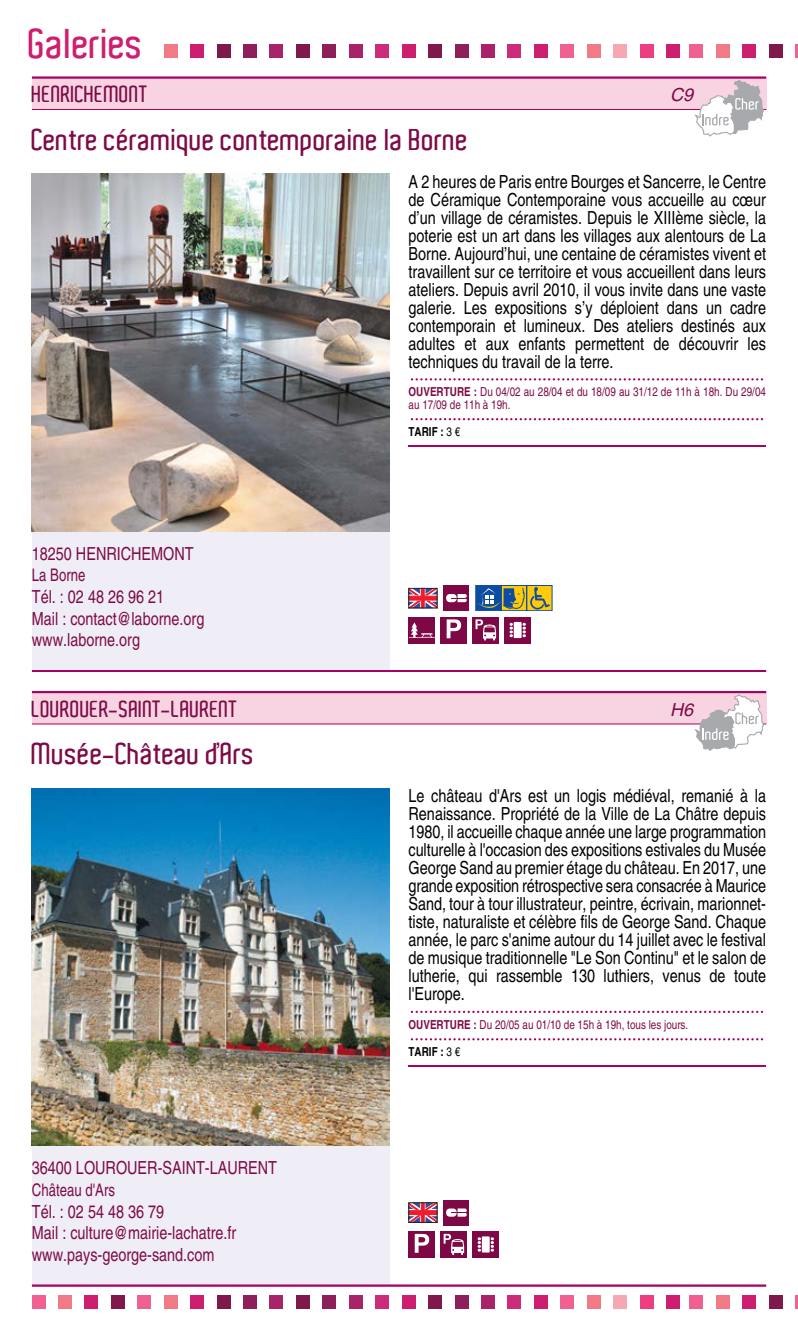
<style>
.page{position:relative;width:798px;height:1340px;background:#fff}
.page>*{position:absolute;margin:0;border:0;box-sizing:border-box;transform-origin:0 0}
.t1{font:600 40.5px "Aldo";color:#ce1e6f}
.t2{font:600 29.25px "Aldo";color:#7e0b47}
.t3{font:600 22.5px "Aldo";color:#7e0b47}
.t4{font:18px/18px "Helvetica";color:#000;text-align:justify;scale:.8 1}
.t5{font:18px/21.6px "Helvetica";color:#7e0b47;scale:.8 1}
.t6{font:italic 18px "Helvetica";color:#7e0b47}
.t7{font:17.32px "Helvetica";color:#7e0b47;scale:.76 1}
.t8{font:12.38px/12.4px "Helvetica";color:#7e0b47;scale:.8 1}
.t9{font:700 12.38px "Helvetica";color:#000;scale:.8 1}
.s1{font-weight:700}
.s2{font-weight:400}
</style>
<div class="page">
<div style="left:32px;top:78px;width:733px;height:31px;background:#f8d4e3"></div>
<div style="left:32px;top:530px;width:357px;height:141px;background:#efeef6"></div>
<hr style="left:32px;top:77px;width:733px;height:2px;background:#a70164">
<hr style="left:32px;top:109px;width:733px;height:1px;background:#a70164">
<hr style="left:32px;top:670px;width:733px;height:2px;background:#a70164">
<svg style="left:694px;top:80px;width:70px;height:57px"></svg>
<svg style="left:410px;top:378px;width:354px;height:2px"></svg>
<svg style="left:410px;top:418px;width:354px;height:2px"></svg>
<hr style="left:408px;top:445px;width:357px;height:1px;background:#a70164">
<img style="left:32px;top:174px;width:357px;height:357px">
<div style="left:443px;top:585px;width:26px;height:26px;background:#7e0846"></div>
<svg style="left:446px;top:594px;width:20px;height:8px"></svg>
<svg style="left:410px;top:590px;width:25px;height:16px"></svg>
<div style="left:408px;top:588px;width:29px;height:20px;border:1px solid #231f20"></div>
<div style="left:526px;top:585px;width:26px;height:26px;background:#feca0a;border:1px solid #0d4da1"></div>
<svg style="left:530px;top:587px;width:19px;height:22px"></svg>
<svg style="left:501px;top:585px;width:25px;height:26px"></svg>
<svg style="left:475px;top:585px;width:26px;height:26px"></svg>
<svg style="left:476px;top:587px;width:48px;height:24px"></svg>
<div style="left:504px;top:616px;width:27px;height:27px;background:#7e0846"></div>
<div style="left:513px;top:622px;width:8px;height:16px;background:#fff"></div>
<svg style="left:509px;top:623px;width:3px;height:14px"></svg>
<svg style="left:522px;top:623px;width:3px;height:14px"></svg>
<div style="left:472px;top:616px;width:27px;height:27px;background:#7e0846"></div>
<svg style="left:475px;top:619px;width:21px;height:21px"></svg>
<div style="left:440px;top:616px;width:27px;height:27px;background:#7e0846"></div>
<svg style="left:446px;top:619px;width:15px;height:19px"></svg>
<div style="left:408px;top:616px;width:27px;height:27px;background:#7e0846"></div>
<svg style="left:409px;top:622px;width:26px;height:16px"></svg>
<div style="left:32px;top:692px;width:733px;height:32px;background:#f8d4e3"></div>
<div style="left:32px;top:1145px;width:357px;height:140px;background:#efeef6"></div>
<hr style="left:32px;top:691px;width:733px;height:2px;background:#a70164">
<hr style="left:32px;top:723px;width:733px;height:1px;background:#a70164">
<hr style="left:32px;top:1284px;width:733px;height:2px;background:#a70164">
<svg style="left:693px;top:693px;width:71px;height:58px"></svg>
<svg style="left:410px;top:1010px;width:354px;height:3px"></svg>
<svg style="left:410px;top:1038px;width:354px;height:2px"></svg>
<hr style="left:408px;top:1065px;width:357px;height:1px;background:#a70164">
<img style="left:32px;top:788px;width:357px;height:357px">
<div style="left:443px;top:1199px;width:26px;height:26px;background:#7e0846"></div>
<svg style="left:446px;top:1208px;width:20px;height:8px"></svg>
<svg style="left:410px;top:1204px;width:25px;height:16px"></svg>
<div style="left:408px;top:1202px;width:29px;height:20px;border:1px solid #231f20"></div>
<div style="left:472px;top:1231px;width:27px;height:26px;background:#7e0846"></div>
<div style="left:481px;top:1236px;width:8px;height:16px;background:#fff"></div>
<svg style="left:477px;top:1237px;width:4px;height:14px"></svg>
<svg style="left:490px;top:1237px;width:4px;height:14px"></svg>
<div style="left:440px;top:1231px;width:27px;height:26px;background:#7e0846"></div>
<svg style="left:443px;top:1233px;width:21px;height:21px"></svg>
<div style="left:408px;top:1231px;width:27px;height:26px;background:#7e0846"></div>
<svg style="left:414px;top:1233px;width:15px;height:19px"></svg>
<svg style="left:795px;top:1295px;width:2px;height:13px"></svg>
<div style="left:742px;top:1295px;width:13px;height:13px;background:#ce1e6f"></div>
<div style="left:768px;top:1295px;width:13px;height:13px;background:#80194b"></div>
<div style="left:689px;top:1295px;width:13px;height:13px;background:#f06191"></div>
<div style="left:715px;top:1295px;width:14px;height:13px;background:#f27986"></div>
<div style="left:402px;top:1295px;width:13px;height:13px;background:#ce1e6f"></div>
<div style="left:428px;top:1295px;width:13px;height:13px;background:#80194b"></div>
<div style="left:454px;top:1295px;width:14px;height:13px;background:#8e1f5a"></div>
<div style="left:481px;top:1295px;width:13px;height:13px;background:#a82369"></div>
<div style="left:190px;top:1295px;width:14px;height:13px;background:#ce1e6f"></div>
<div style="left:217px;top:1295px;width:13px;height:13px;background:#80194b"></div>
<div style="left:243px;top:1295px;width:13px;height:13px;background:#8e1f5a"></div>
<div style="left:270px;top:1295px;width:13px;height:13px;background:#a82369"></div>
<div style="left:507px;top:1295px;width:13px;height:13px;background:#cd2c7a"></div>
<div style="left:534px;top:1295px;width:13px;height:13px;background:#ce1e6f"></div>
<div style="left:296px;top:1295px;width:13px;height:13px;background:#80194b"></div>
<div style="left:322px;top:1295px;width:14px;height:13px;background:#8e1f5a"></div>
<div style="left:349px;top:1295px;width:13px;height:13px;background:#a82369"></div>
<div style="left:375px;top:1295px;width:13px;height:13px;background:#cd2c7a"></div>
<div style="left:560px;top:1295px;width:13px;height:13px;background:#f06191"></div>
<div style="left:587px;top:1295px;width:13px;height:13px;background:#f27986"></div>
<div style="left:613px;top:1295px;width:13px;height:13px;background:#f7a7b3"></div>
<div style="left:138px;top:1295px;width:13px;height:13px;background:#f06191"></div>
<div style="left:164px;top:1295px;width:13px;height:13px;background:#f27986"></div>
<div style="left:85px;top:1295px;width:13px;height:13px;background:#ce1e6f"></div>
<div style="left:111px;top:1295px;width:13px;height:13px;background:#80194b"></div>
<div style="left:32px;top:1295px;width:13px;height:13px;background:#f06191"></div>
<div style="left:58px;top:1295px;width:14px;height:13px;background:#f27986"></div>
<div style="left:639px;top:1295px;width:14px;height:13px;background:#ef3d81"></div>
<div style="left:666px;top:1295px;width:13px;height:13px;background:#ce1e6f"></div>
<svg style="left:795px;top:45px;width:2px;height:13px"></svg>
<div style="left:742px;top:45px;width:13px;height:13px;background:#ce1e6f"></div>
<div style="left:768px;top:45px;width:13px;height:13px;background:#80194b"></div>
<div style="left:689px;top:45px;width:13px;height:13px;background:#f06191"></div>
<div style="left:715px;top:45px;width:14px;height:13px;background:#f27986"></div>
<div style="left:402px;top:45px;width:13px;height:13px;background:#ce1e6f"></div>
<div style="left:428px;top:45px;width:13px;height:13px;background:#80194b"></div>
<div style="left:454px;top:45px;width:14px;height:13px;background:#8e1f5a"></div>
<div style="left:481px;top:45px;width:13px;height:13px;background:#a82369"></div>
<div style="left:190px;top:45px;width:14px;height:13px;background:#ce1e6f"></div>
<div style="left:217px;top:45px;width:13px;height:13px;background:#80194b"></div>
<div style="left:243px;top:45px;width:13px;height:13px;background:#8e1f5a"></div>
<div style="left:270px;top:45px;width:13px;height:13px;background:#a82369"></div>
<div style="left:507px;top:45px;width:13px;height:13px;background:#cd2c7a"></div>
<div style="left:534px;top:45px;width:13px;height:13px;background:#ce1e6f"></div>
<div style="left:296px;top:45px;width:13px;height:13px;background:#80194b"></div>
<div style="left:322px;top:45px;width:14px;height:13px;background:#8e1f5a"></div>
<div style="left:349px;top:45px;width:13px;height:13px;background:#a82369"></div>
<div style="left:375px;top:45px;width:13px;height:13px;background:#cd2c7a"></div>
<div style="left:560px;top:45px;width:13px;height:13px;background:#f06191"></div>
<div style="left:587px;top:45px;width:13px;height:13px;background:#f27986"></div>
<div style="left:613px;top:45px;width:13px;height:13px;background:#f7a7b3"></div>
<div style="left:164px;top:45px;width:13px;height:13px;background:#f27986"></div>
<div style="left:639px;top:45px;width:14px;height:13px;background:#ef3d81"></div>
<div style="left:666px;top:45px;width:13px;height:13px;background:#ce1e6f"></div>
<h1 class="t1" style="left:29px;top:28px;width:117px">Galeries</h1>
<p class="t3" style="left:32px;top:86px;width:118px">HENRICHEMONT</p>
<p class="t6" style="left:670px;top:87px;width:25px">C9</p>
<h2 class="t2" style="left:32px;top:128px;width:438px">Centre céramique contemporaine la Borne</h2>
<p class="t4" style="left:408px;top:174px;width:448px">A 2 heures de Paris entre Bourges et Sancerre, le Centre de Céramique Contemporaine vous accueille au cœur d’un village de céramistes. Depuis le XIIIème siècle, la poterie est un art dans les villages aux alentours de La Borne. Aujourd’hui, une centaine de céramistes vivent et travaillent sur ce territoire et vous accueillent dans leurs ateliers. Depuis avril 2010, il vous invite dans une vaste galerie. Les expositions s’y déploient dans un cadre contemporain et lumineux. Des ateliers destinés aux adultes et aux enfants permettent de découvrir les techniques du travail de la terre.</p>
<p class="t8" style="left:408px;top:387px;width:448px"><span class="s1">OUVERTURE :</span> Du 04/02 au 28/04 et du 18/09 au 31/12 de 11h à 18h. Du 29/04 au 17/09 de 11h à 19h.</p>
<p class="t9" style="left:408px;top:427px;width:66px">TARIF : <span class="s2">3 €</span></p>
<p class="t5" style="left:32px;top:544px;width:204px">18250 HENRICHEMONT</p>
<p class="t7" style="left:32px;top:568px;width:72px">La Borne</p>
<p class="t5" style="left:32px;top:587px;width:217px">Tél. : 02 48 26 96 21<br>Mail : contact@laborne.org www.laborne.org</p>
<p class="t3" style="left:32px;top:700px;width:207px">LOUROUER-SAINT-LAURENT</p>
<p class="t6" style="left:670px;top:702px;width:25px">H6</p>
<h2 class="t2" style="left:32px;top:742px;width:224px">Musée-Château d'Ars</h2>
<p class="t4" style="left:408px;top:788px;width:448px">Le château d'Ars est un logis médiéval, remanié à la Renaissance. Propriété de la Ville de La Châtre depuis 1980, il accueille chaque année une large programmation culturelle à l'occasion des expositions estivales du Musée George Sand au premier étage du château. En 2017, une grande exposition rétrospective sera consacrée à Maurice Sand, tour à tour illustrateur, peintre, écrivain, marionnet&shy;tiste, naturaliste et célèbre fils de George Sand. Chaque année, le parc s'anime autour du 14 juillet avec le festival de musique traditionnelle "Le Son Continu" et le salon de lutherie, qui rassemble 130 luthiers, venus de toute l'Europe.</p>
<p class="t8" style="left:408px;top:1019px;width:351px"><span class="s1">OUVERTURE :</span> Du 20/05 au 01/10 de 15h à 19h, tous les jours.</p>
<p class="t9" style="left:408px;top:1046px;width:66px">TARIF : <span class="s2">3 €</span></p>
<p class="t5" style="left:32px;top:1158px;width:308px">36400 LOUROUER-SAINT-LAURENT</p>
<p class="t7" style="left:32px;top:1182px;width:111px">Château d'Ars</p>
<p class="t5" style="left:32px;top:1201px;width:257px">Tél. : 02 54 48 36 79<br>Mail : culture@mairie-lachatre.fr www.pays-george-sand.com</p>
</div>
